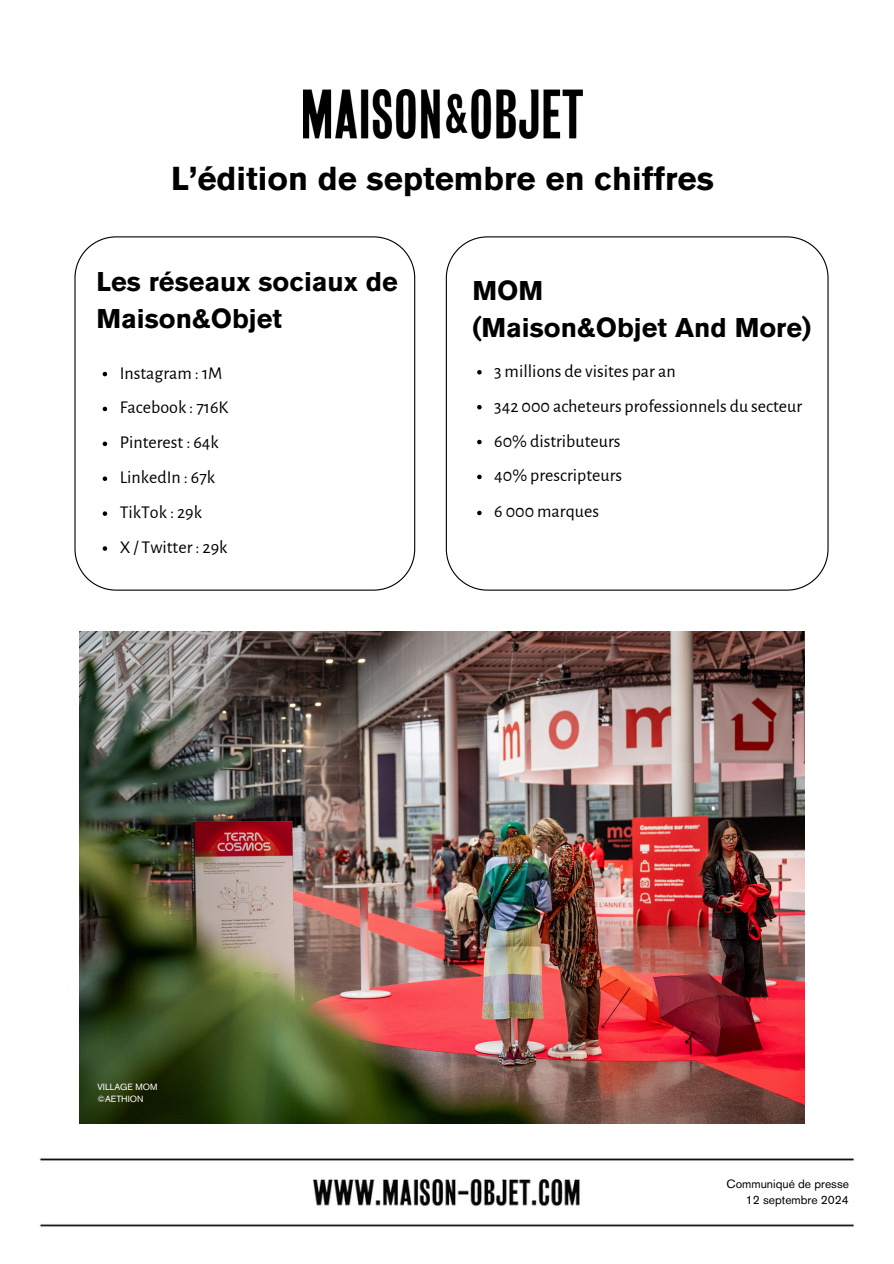
<style>
.page{position:relative;width:894px;height:1264px;background:#fff}
.page>*{position:absolute;margin:0;border:0;box-sizing:border-box;transform-origin:0 0}
.t1{font:700 33px "Akzidenz Grotesk Pro";color:#000}
.t2{font:700 27px/37.2px "Akzidenz Grotesk Pro";color:#000}
.t3{font:18px "Alegreya Sans";color:#000}
.t4{font:12px/16px "Akzidenz Grotesk Pro";color:#000;text-align:right}
.t5{font:9px "Akzidenz Grotesk Pro";color:#fff}
</style>
<div class="page">
<img style="left:39px;top:1158px;width:816px;height:69px">
<img style="left:303px;top:89px;width:279px;height:50px">
<svg style="left:445px;top:236px;width:383px;height:354px"></svg>
<svg style="left:477px;top:370px;width:4px;height:4px"></svg>
<svg style="left:477px;top:405px;width:4px;height:4px"></svg>
<svg style="left:477px;top:440px;width:4px;height:4px"></svg>
<svg style="left:477px;top:474px;width:4px;height:5px"></svg>
<svg style="left:477px;top:510px;width:4px;height:5px"></svg>
<svg style="left:74px;top:236px;width:341px;height:354px"></svg>
<svg style="left:103px;top:372px;width:4px;height:4px"></svg>
<svg style="left:103px;top:407px;width:4px;height:4px"></svg>
<svg style="left:103px;top:441px;width:4px;height:5px"></svg>
<svg style="left:103px;top:476px;width:4px;height:5px"></svg>
<svg style="left:103px;top:511px;width:4px;height:5px"></svg>
<svg style="left:103px;top:546px;width:4px;height:5px"></svg>
<img style="left:80px;top:631px;width:724px;height:492px">
<p class="t1" style="left:171px;top:165px;width:544px">L’édition de septembre en chiffres</p>
<p class="t2" style="left:96px;top:266px;width:303px">Les réseaux sociaux de<br>Maison&amp;Objet</p>
<p class="t3" style="left:120px;top:364px;width:104px">Instagram : 1M</p>
<p class="t3" style="left:120px;top:399px;width:110px">Facebook : 716K</p>
<p class="t3" style="left:120px;top:434px;width:100px">Pinterest : 64k</p>
<p class="t3" style="left:120px;top:469px;width:97px">LinkedIn : 67k</p>
<p class="t3" style="left:120px;top:503px;width:84px">TikTok : 29k</p>
<h2 class="t3" style="left:120px;top:538px;width:109px">X / Twitter : 29k</h2>
<p class="t2" style="left:472px;top:275px;width:340px">MOM<br>(Maison&amp;Objet And More)</p>
<p class="t3" style="left:494px;top:362px;width:183px">3 millions de visites par an</p>
<p class="t3" style="left:494px;top:397px;width:309px">342 000 acheteurs professionnels du secteur</p>
<p class="t3" style="left:494px;top:432px;width:128px">60% distributeurs</p>
<p class="t3" style="left:494px;top:467px;width:129px">40% prescripteurs</p>
<h2 class="t3" style="left:494px;top:503px;width:106px">6 000 marques</h2>
<p class="t5" style="left:97px;top:1083px;width:61px">VILLAGE MOM</p>
<p class="t5" style="left:97px;top:1095px;width:47px">©AETHION</p>
<h4 class="t4" style="left:726px;top:1177px;width:124px">Communiqué de presse<br>12 septembre 2024</h4>
</div>
